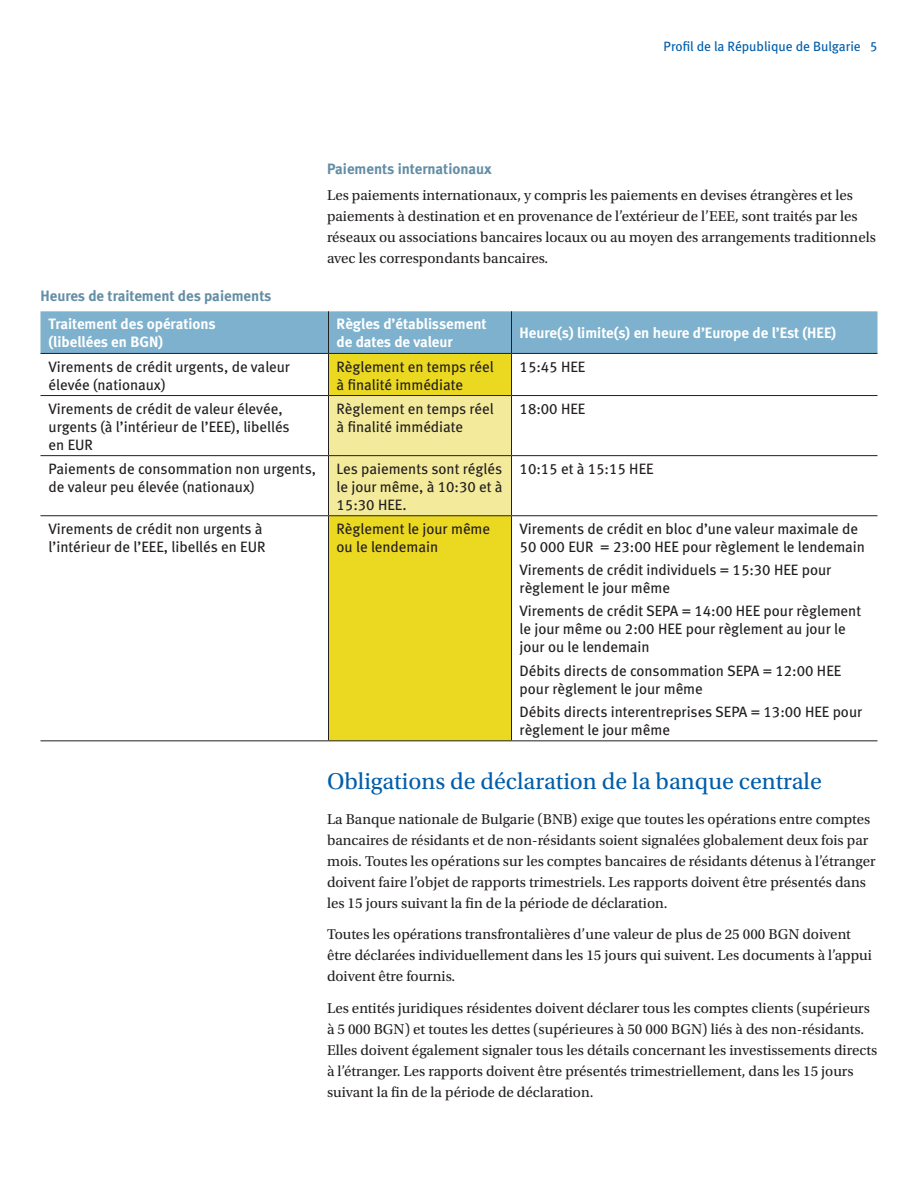
<style>
.page{position:relative;width:918px;height:1188px;background:#fff}
.page>*{position:absolute;margin:0;border:0;box-sizing:border-box;transform-origin:0 0}
.Heading_3{font:24px "Utopia Std";color:#015dab}
.t1{font:15px/21px "Utopia Std";color:#231f20}
.Table_Data{font:15px/18px "Meta Book LF";color:#231f20}
.Table_Column_Header{font:15px/18px "Meta Bold LF";color:#fff}
.Heading_4{font:15px "Meta Bold LF";color:#638ea5}
.t2{font:13.5px "Meta Book LF";color:#015dab}
</style>
<div class="page">
<div style="left:40px;top:311px;width:838px;height:42px;background:#7db1cd"></div>
<div style="left:329px;top:354px;width:182px;height:386px;background:#ead821"></div>
<div style="left:329px;top:396px;width:182px;height:119px;background:#f3eb9b"></div>
<hr style="left:328px;top:311px;width:1px;height:42px;background:#231f20">
<hr style="left:511px;top:311px;width:1px;height:42px;background:#231f20">
<hr style="left:40px;top:353px;width:288px;height:1px;background:#231f20">
<hr style="left:328px;top:353px;width:184px;height:1px;background:#231f20">
<hr style="left:512px;top:353px;width:366px;height:1px;background:#231f20">
<hr style="left:40px;top:395px;width:288px;height:1px;background:#231f20">
<hr style="left:328px;top:395px;width:184px;height:1px;background:#231f20">
<hr style="left:512px;top:395px;width:366px;height:1px;background:#231f20">
<hr style="left:40px;top:455px;width:288px;height:1px;background:#231f20">
<hr style="left:328px;top:455px;width:184px;height:1px;background:#231f20">
<hr style="left:512px;top:455px;width:366px;height:1px;background:#231f20">
<hr style="left:40px;top:515px;width:288px;height:1px;background:#231f20">
<hr style="left:328px;top:515px;width:184px;height:1px;background:#231f20">
<hr style="left:512px;top:515px;width:366px;height:1px;background:#231f20">
<hr style="left:40px;top:740px;width:288px;height:1px;background:#231f20">
<hr style="left:328px;top:740px;width:184px;height:1px;background:#231f20">
<hr style="left:512px;top:740px;width:366px;height:1px;background:#231f20">
<hr style="left:328px;top:354px;width:1px;height:41px;background:#231f20">
<hr style="left:511px;top:354px;width:1px;height:41px;background:#231f20">
<hr style="left:328px;top:396px;width:1px;height:59px;background:#231f20">
<hr style="left:511px;top:396px;width:1px;height:59px;background:#231f20">
<hr style="left:328px;top:456px;width:1px;height:59px;background:#231f20">
<hr style="left:511px;top:456px;width:1px;height:59px;background:#231f20">
<hr style="left:328px;top:516px;width:1px;height:224px;background:#231f20">
<hr style="left:511px;top:516px;width:1px;height:224px;background:#231f20">
<p class="t2" style="left:664px;top:38px;width:199px">Profil de la République de Bulgarie</p>
<p class="Heading_4" style="left:327px;top:159px;width:166px">Paiements internationaux</p>
<p class="t1" style="left:327px;top:185px;width:550px">Les paiements internationaux, y compris les paiements en devises étrangères et les paiements à destination et en provenance de l’extérieur de l’EEE, sont traités par les réseaux ou associations bancaires locaux ou au moyen des arrangements traditionnels avec les correspondants bancaires.</p>
<p class="Heading_4" style="left:40px;top:286px;width:233px">Heures de traitement des paiements</p>
<p class="Table_Column_Header" style="left:49px;top:315px;width:169px">Traitement des opérations (libellées en BGN)</p>
<p class="Table_Column_Header" style="left:337px;top:315px;width:152px">Règles d’établissement de dates de valeur</p>
<p class="Table_Column_Header" style="left:520px;top:324px;width:318px">Heure(s) limite(s) en heure d’Europe de l’Est (HEE)</p>
<p class="Table_Data" style="left:49px;top:357px;width:243px">Virements de crédit urgents, de valeur élevée (nationaux)</p>
<p class="Table_Data" style="left:337px;top:357px;width:159px">Règlement en temps réel à finalité immédiate</p>
<p class="Table_Data" style="left:520px;top:357px;width:67px">15:45 HEE</p>
<p class="Table_Data" style="left:49px;top:399px;width:243px">Virements de crédit de valeur élevée, urgents (à l’intérieur de l’EEE), libellés en EUR</p>
<p class="Table_Data" style="left:337px;top:399px;width:159px">Règlement en temps réel à finalité immédiate</p>
<p class="Table_Data" style="left:520px;top:399px;width:67px">18:00 HEE</p>
<p class="Table_Data" style="left:49px;top:459px;width:269px">Paiements de consommation non urgents, de valeur peu élevée (nationaux)</p>
<p class="Table_Data" style="left:337px;top:459px;width:168px;text-align:justify">Les paiements sont réglés le jour même, à 10:30 et à 15:30 HEE.</p>
<p class="Table_Data" style="left:520px;top:459px;width:136px">10:15 et à 15:15 HEE</p>
<p class="Table_Data" style="left:49px;top:519px;width:218px">Virements de crédit non urgents à l’intérieur de l’EEE, libellés en EUR</p>
<p class="Table_Data" style="left:337px;top:519px;width:155px">Règlement le jour même ou le lendemain</p>
<p class="Table_Data" style="left:520px;top:519px;width:347px">Virements de crédit en bloc d’une valeur maximale de<br>50 000 EUR = 23:00 HEE pour règlement le lendemain</p>
<p class="Table_Data" style="left:520px;top:561px;width:313px">Virements de crédit individuels = 15:30 HEE pour règlement le jour même</p>
<p class="Table_Data" style="left:520px;top:602px;width:343px">Virements de crédit SEPA = 14:00 HEE pour règlement le jour même ou 2:00 HEE pour règlement au jour le jour ou le lendemain</p>
<p class="Table_Data" style="left:520px;top:661px;width:323px">Débits directs de consommation SEPA = 12:00 HEE pour règlement le jour même</p>
<p class="Table_Data" style="left:520px;top:702px;width:344px">Débits directs interentreprises SEPA = 13:00 HEE pour règlement le jour même</p>
<p class="Heading_3" style="left:327px;top:768px;width:382px">Obligations de déclaration de la banque</p>
<p class="Heading_3" style="left:739px;top:768px;width:83px">centrale</p>
<p class="t1" style="left:327px;top:809px;width:53px">La Banque</p>
<p class="t1" style="left:399px;top:809px;width:228px">nationale de Bulgarie (BNB) exige que</p>
<p class="t1" style="left:327px;top:809px;width:550px;text-indent:317px">toutes les opérations entre comptes bancaires de résidants et de non-résidants soient signalées globalement deux fois par mois. Toutes les opérations sur les comptes bancaires de résidants détenus à l’étranger doivent faire l’objet de rapp orts trimestriels. Les rapp orts doivent être présentés dans les 15 jours suivant la fin de la période de déclaration.</p>
<p class="t1" style="left:327px;top:924px;width:525px">Toutes les opérations transfrontalières d’une valeur de plus de 25 000 B GN doivent être dé clarée s individue</p>
<p class="t1" style="left:480px;top:945px;width:371px">llement dans les 15 jours qui suivent. Les documents à l’appui</p>
<p class="t1" style="left:327px;top:966px;width:130px">doivent être fournis.</p>
<p class="t1" style="left:327px;top:998px;width:97px">Les entités juridique</p>
<p class="t1" style="left:327px;top:998px;width:552px;text-indent:130px">s résidentes doivent déclarer tous les comptes clients (supérieurs à 5 000 BGN) et toutes les dettes (supérieures à 50 000 B GN) liés à des non-résidants.<br>Elles doivent également signaler tous les détails concernant les investissements directs à l’étranger. Les rapp orts doivent être présentés trimestriellement, dans les 15 jours suivant la fin de la période de déclaration.</p>
</div>
